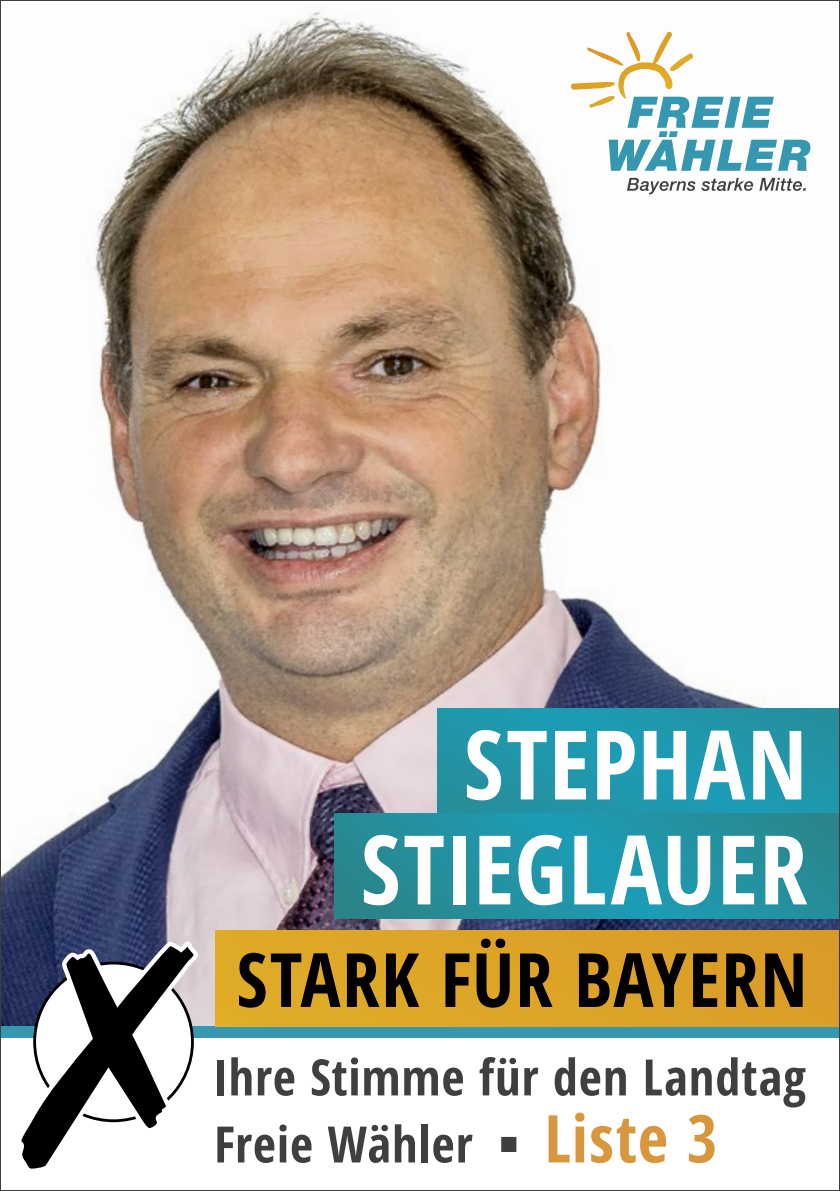
<style>
.page{position:relative;width:840px;height:1191px;background:#fff}
.page>*{position:absolute;margin:0;border:0;box-sizing:border-box;transform-origin:0 0}
.t1{font:700 96px/104.8px "Open Sans Condensed";letter-spacing:.015em;color:#fff;text-align:right}
.t2{font:700 74.8px "Open Sans Condensed";letter-spacing:.015em;color:#000}
.t3{font:700 50.2px/67px "Open Sans Condensed";letter-spacing:.02em;color:#3f3f3e}
.s1{font-size:66px;color:#d9973d}
</style>
<div class="page">
<img style="left:2px;top:11px;width:835px;height:1015px">
<svg style="left:608px;top:32px;width:202px;height:139px"></svg>
<svg style="left:626px;top:178px;width:69px;height:16px"></svg>
<svg style="left:701px;top:178px;width:51px;height:13px"></svg>
<svg style="left:759px;top:178px;width:46px;height:13px"></svg>
<div style="left:0;top:1026px;width:839px;height:11px;background:#3697b1"></div>
<div style="left:215px;top:930px;width:624px;height:96px;background:#dda427"></div>
<svg style="left:15px;top:939px;width:185px;height:230px"></svg>
<div style="left:437px;top:709px;width:402px;height:105px;background:linear-gradient(to right,#2096a9,#1f98ac)"></div>
<svg style="left:334px;top:814px;width:503px;height:104px;background:#2291a1"></svg>
<h1 class="t1" style="left:360px;top:710px;width:448px">STEPHAN<br>STIEGLAUER</h1>
<h2 class="t2" style="left:236px;top:927px;width:572px">STARK FÜR BAYERN</h2>
<p class="t3" style="left:213px;top:1042px;width:594px">Ihre Stimme für den Landtag<br>Freie Wähler ◾ <span class="s1">Liste 3</span></p>
</div>
